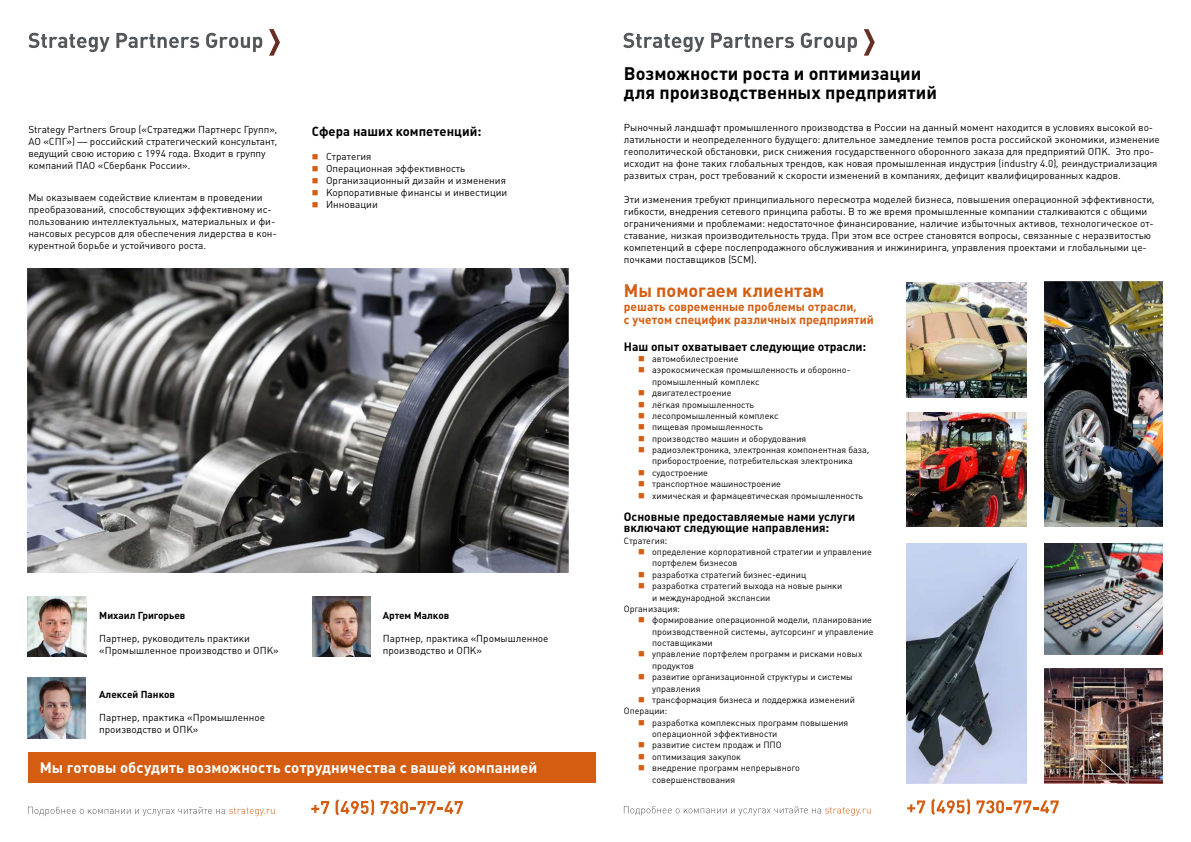
<style>
.page{position:relative;width:1191px;height:842px;background:#fff}
.page>*{position:absolute;margin:0;border:0;box-sizing:border-box;transform-origin:0 0}
.t1{font:700 18px/19px "Plumb";color:#000}
.t2{font:700 18px "Plumb";color:#d45d11}
.t3{font:700 15px "Plumb";color:#fff}
.t4{font:700 13px "Plumb";color:#000}
.t5{font:700 12px/11.4px "Plumb";color:#000}
.t6{font:700 12px/13px "Plumb";color:#d45d11}
.t7{font:10px/12px "Plumb";color:#000}
.t8{font:700 10px "Plumb";color:#000}
.t9{font:9px/11.4px "Plumb";color:#000}
.s1{color:#d45d11}
.s2{font-size:10px}
</style>
<div class="page">
<svg style="left:311px;top:801px;width:18px;height:13px"></svg>
<svg style="left:335px;top:799px;width:39px;height:16px"></svg>
<svg style="left:380px;top:801px;width:83px;height:13px"></svg>
<svg style="left:28px;top:807px;width:246px;height:9px"></svg>
<svg style="left:907px;top:800px;width:18px;height:13px"></svg>
<svg style="left:931px;top:799px;width:39px;height:16px"></svg>
<svg style="left:976px;top:800px;width:82px;height:13px"></svg>
<div style="left:28px;top:752px;width:567px;height:30px;background:#d45d11"></div>
<img style="left:28px;top:269px;width:540px;height:303px">
<img style="left:28px;top:677px;width:58px;height:61px">
<img style="left:28px;top:597px;width:58px;height:60px">
<img style="left:312px;top:597px;width:59px;height:60px">
<svg style="left:28px;top:33px;width:82px;height:19px"></svg>
<svg style="left:116px;top:33px;width:83px;height:15px"></svg>
<svg style="left:206px;top:33px;width:56px;height:19px"></svg>
<svg style="left:269px;top:29px;width:11px;height:27px"></svg>
<svg style="left:624px;top:806px;width:246px;height:10px"></svg>
<svg style="left:623px;top:33px;width:81px;height:19px"></svg>
<svg style="left:711px;top:33px;width:83px;height:15px"></svg>
<svg style="left:801px;top:33px;width:56px;height:19px"></svg>
<svg style="left:864px;top:29px;width:10px;height:27px"></svg>
<img style="left:1044px;top:669px;width:118px;height:115px">
<img style="left:906px;top:544px;width:120px;height:240px">
<img style="left:1044px;top:544px;width:118px;height:111px">
<img style="left:906px;top:413px;width:120px;height:114px">
<img style="left:906px;top:282px;width:120px;height:115px">
<img style="left:1044px;top:282px;width:118px;height:244px">
<p class="t7" style="left:28px;top:123px;width:251px">Strategy Partners Group («Стратеджи Партнерс Групп», АО «СПГ») — российский стратегический консультант, ведущий свою историю с 1994 года. Входит в группу компаний ПАО «Сбербанк России».</p>
<p class="t7" style="left:28px;top:191px;width:250px">Мы оказываем содействие клиентам в проведении преобразований, способствующих эффективному ис&shy;пользованию интеллектуальных, материальных и фи&shy;нансовых ресурсов для обеспечения лидерства в кон&shy;курентной борьбе и устойчивого роста.</p>
<h3 class="t4" style="left:312px;top:123px;width:171px">Сфера наших компетенций:</h3>
<p class="t7" style="left:312px;top:150px;width:61px"><span class="s1">■</span> Стратегия</p>
<p class="t7" style="left:312px;top:162px;width:155px"><span class="s1">■</span> Операционная эффективность</p>
<p class="t7" style="left:312px;top:174px;width:195px"><span class="s1">■</span> Организационный дизайн и изменения</p>
<p class="t7" style="left:312px;top:186px;width:197px"><span class="s1">■</span> Корпоративные финансы и инвестиции</p>
<p class="t7" style="left:312px;top:198px;width:67px"><span class="s1">■</span> Инновации</p>
<p class="t8" style="left:99px;top:609px;width:88px">Михаил Григорьев</p>
<p class="t7" style="left:99px;top:632px;width:181px">Партнер, руководитель практики «Промышленное производство и ОПК»</p>
<p class="t8" style="left:99px;top:689px;width:77px">Алексей Панков</p>
<p class="t7" style="left:99px;top:712px;width:167px">Партнер, практика «Промышленное производство и ОПК»</p>
<p class="t8" style="left:383px;top:609px;width:68px">Артем Малков</p>
<p class="t7" style="left:383px;top:632px;width:167px">Партнер, практика «Промышленное производство и ОПК»</p>
<h2 class="t3" style="left:40px;top:759px;width:499px">Мы готовы обсудить возможность сотрудничества с вашей компанией</h2>
<h1 class="t1" style="left:624px;top:64px;width:314px">Возможности роста и оптимизации для производственных предприятий</h1>
<p class="t7" style="left:624px;top:122px;width:537px">Рыночный ландшафт промышленного производства в России на данный момент находится в условиях высокой во&shy;латильности и неопределенного будущего: длительное замедление темпов роста российской экономики, изменение геополитической обстановки, риск снижения государственного оборонного заказа для предприятий ОПК. Это про&shy;исходит на фоне таких глобальных трендов, как новая промышленная индустрия (industry 4.0), реиндустриализация развитых стран, рост требований к скорости изменений в компаниях, дефицит квалифицированных кадров.</p>
<p class="t7" style="left:624px;top:194px;width:532px">Эти изменения требуют принципиального пересмотра моделей бизнеса, повышения операционной эффективности, гибкости, внедрения сетевого принципа работы. В то же время промышленные компании сталкиваются с общими ограничениями и проблемами: недостаточное финансирование, наличие избыточных активов, технологическое от&shy;ставание, низкая производительность труда. При этом все острее становятся вопросы, связанные с неразвитостью компетенций в сфере послепродажного обслуживания и инжиниринга, управления проектами и глобальными це&shy;почками поставщиков (SCM).</p>
<h1 class="t2" style="left:624px;top:280px;width:202px">Мы помогаем клиентам</h1>
<p class="t6" style="left:624px;top:300px;width:251px">решать современные проблемы отрасли,<br>с учетом специфик различных предприятий</p>
<p class="t5" style="left:624px;top:341px;width:244px">Наш опыт охватывает следующие отрасли:</p>
<p class="t9" style="left:638px;top:353px;width:102px"><span class="s1">■</span> автомобилестроение</p>
<p class="t9" style="left:652px;top:364px;width:200px;text-indent:-14px"><span class="s1">■</span> аэрокосмическая промышленность и оборонно&shy;промышленный комплекс</p>
<p class="t9" style="left:638px;top:387px;width:95px"><span class="s1">■</span> двигателестроение</p>
<p class="t9" style="left:638px;top:399px;width:117px"><span class="s1">■</span> лёгкая промышленность</p>
<p class="t9" style="left:638px;top:410px;width:142px"><span class="s1">■</span> лесопромышленный комплекс</p>
<p class="t9" style="left:638px;top:421px;width:126px"><span class="s1">■</span> пищевая промышленность</p>
<p class="t9" style="left:638px;top:433px;width:170px"><span class="s1">■</span> производство машин и оборудования</p>
<p class="t9" style="left:638px;top:444px;width:233px;text-align:center"><span class="s1">■</span> радиоэлектроника, электронная компонентная база, приборостроение, потребительская электроника</p>
<p class="t9" style="left:638px;top:467px;width:71px"><span class="s1">■</span> судостроение</p>
<p class="t9" style="left:638px;top:478px;width:144px"><span class="s1">■</span> транспортное машиностроение</p>
<p class="t9" style="left:638px;top:490px;width:226px"><span class="s1">■</span> химическая и фармацевтическая промышленность</p>
<p class="t5" style="left:624px;top:511px;width:233px">Основные предоставляемые нами услуги включают следующие направления:</p>
<p class="t9" style="left:624px;top:535px;width:45px">Стратегия<span class="s2">:</span></p>
<p class="t9" style="left:652px;top:546px;width:221px;text-indent:-14px"><span class="s1">■</span> определение корпоративной стратегии и управление портфелем бизнесов</p>
<p class="t9" style="left:638px;top:569px;width:170px"><span class="s1">■</span> разработка стратегий бизнес-единиц</p>
<p class="t9" style="left:638px;top:580px;width:206px"><span class="s1">■</span> разработка стратегий выхода на новые рынки</p>
<p class="t9" style="left:652px;top:592px;width:120px">и международной экспансии</p>
<p class="t9" style="left:624px;top:603px;width:57px">Организация:</p>
<p class="t9" style="left:652px;top:614px;width:223px;text-indent:-14px"><span class="s1">■</span> формирование операционной модели, планирование производственной системы, аутсорсинг и управление поставщиками</p>
<p class="t9" style="left:652px;top:648px;width:212px;text-indent:-14px"><span class="s1">■</span> управление портфелем программ и рисками новых продуктов</p>
<p class="t9" style="left:652px;top:671px;width:202px;text-indent:-14px"><span class="s1">■</span> развитие организационной структуры и системы управления</p>
<p class="t9" style="left:624px;top:694px;width:233px;text-indent:14px"><span class="s1">■</span> трансформация бизнеса и поддержка изменений<br>Операции:</p>
<p class="t9" style="left:652px;top:717px;width:198px;text-indent:-14px"><span class="s1">■</span> разработка комплексных программ повышения операционной эффективности</p>
<p class="t9" style="left:638px;top:739px;width:145px"><span class="s1">■</span> развитие систем продаж и ППО</p>
<p class="t9" style="left:638px;top:751px;width:105px"><span class="s1">■</span> оптимизация закупок</p>
<p class="t9" style="left:652px;top:762px;width:149px;text-indent:-14px"><span class="s1">■</span> внедрение программ непрерывного совершенствования</p>
</div>
